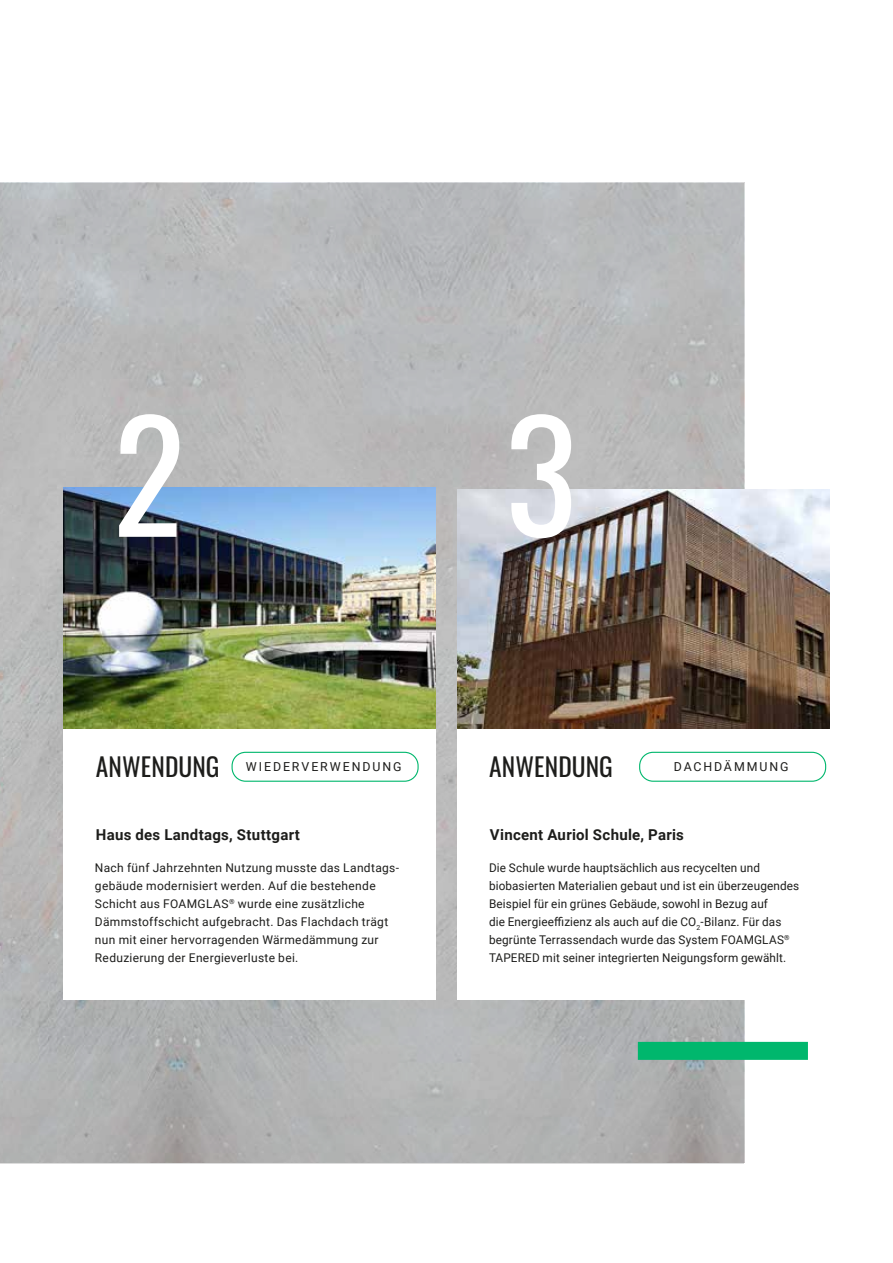
<style>
.page{position:relative;width:893px;height:1263px;background:#fff}
.page>*{position:absolute;margin:0;border:0;box-sizing:border-box;transform-origin:0 0}
.t1{font:150.15px "Oswald";color:#fff}
.t2{font:25.5px "Oswald";letter-spacing:.005em;color:#1d1d1b}
.t3{font:700 15px "Roboto";letter-spacing:.02em;color:#1d1d1b}
.t4{font:12.3px "Roboto";letter-spacing:.155em;color:#1d1d1b}
.t5{font:12px/18px "Roboto";letter-spacing:.02em;color:#1d1d1b}
</style>
<div class="page">
<img style="left:0;top:183px;width:744px;height:979px">
<div style="left:457px;top:489px;width:372px;height:510px;background:#fff"></div>
<div style="left:638px;top:1042px;width:170px;height:18px;background:#00b76d"></div>
<div style="left:64px;top:489px;width:372px;height:510px;background:#fff"></div>
<img style="left:64px;top:488px;width:372px;height:240px">
<img style="left:457px;top:489px;width:372px;height:239px">
<div style="left:639px;top:752px;width:187px;height:30px;border:1px solid #00b76d;border-radius:13px"></div>
<div style="left:232px;top:752px;width:187px;height:30px;border:1px solid #00b76d;border-radius:13px"></div>
<h1 class="t1" style="left:113px;top:342px;width:73px">2</h1>
<h1 class="t1" style="left:505px;top:342px;width:73px">3</h1>
<h2 class="t2" style="left:96px;top:744px;width:125px">ANWENDUNG</h2>
<h2 class="t2" style="left:489px;top:744px;width:125px">ANWENDUNG</h2>
<p class="t4" style="left:246px;top:758px;width:157px">WIEDERVERWENDUNG</p>
<p class="t4" style="left:674px;top:758px;width:116px">DACHDÄMMUNG</p>
<p class="t3" style="left:96px;top:825px;width:206px">Haus des Landtags, Stuttgart</p>
<p class="t5" style="left:95px;top:858px;width:305px">Nach fünf Jahrzehnten Nutzung musste das Landtags&shy;gebäude modernisiert werden. Auf die bestehende Schicht aus FOAMGLAS<sup>®</sup> wurde eine zusätzliche Dämmstoffschicht aufgebracht. Das Flachdach trägt nun mit einer hervorragenden Wärmedämmung zur Reduzierung der Energieverluste bei.</p>
<p class="t3" style="left:490px;top:825px;width:196px">Vincent Auriol Schule, Paris</p>
<p class="t5" style="left:489px;top:858px;width:312px">Die Schule wurde hauptsächlich aus recycelten und biobasierten Materialien gebaut und ist ein überzeugendes Beispiel für ein grünes Gebäude, sowohl in Bezug auf<br>die Energieeffizienz als auch auf die CO<sub>2</sub>-Bilanz. Für das begrünte Terrassendach wurde das System FOAMGLAS<sup>® </sup>TAPERED mit seiner integrierten Neigungsform gewählt.</p>
</div>
